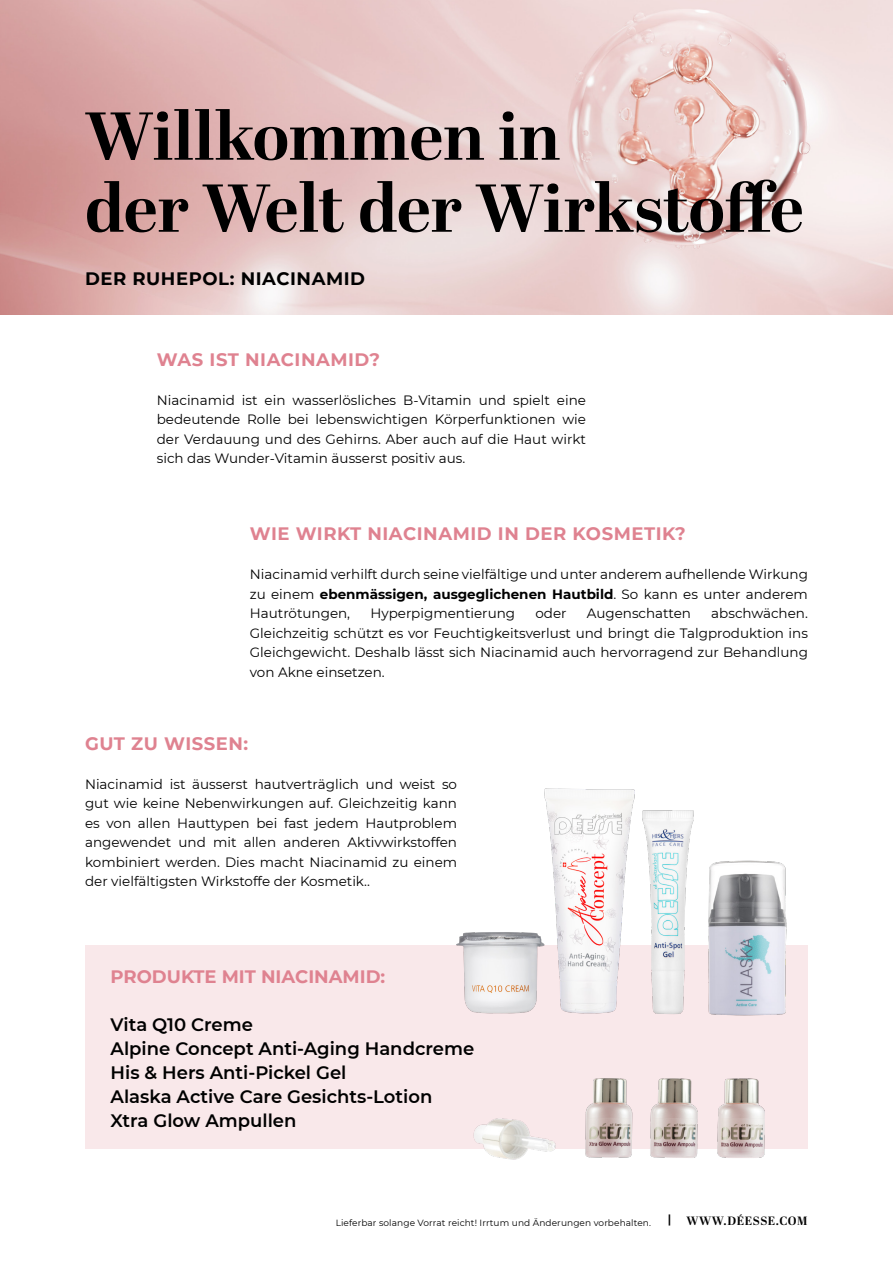
<style>
.page{position:relative;width:893px;height:1263px;background:#fff}
.page>*{position:absolute;margin:0;border:0;box-sizing:border-box;transform-origin:0 0}
.t1{font:700 67.5px/72px "Abril Display";color:#000}
.t2{font:600 18px/24px "Montserrat";color:#000}
.t3{font:700 18px "Montserrat";letter-spacing:.03em;color:#df8290}
.t4{font:700 18px "Montserrat";color:#df8290}
.t5{font:700 18px "Montserrat";letter-spacing:.03em;color:#000}
.t6{font:13.5px/19.5px "Montserrat";color:#000;text-align:justify}
.t7{font:9px "Montserrat";letter-spacing:.01em;color:#000}
.s1{font-weight:700}
.s2{font-family:"Abril Display";font-weight:700;font-size:12px}
</style>
<div class="page">
<img style="left:0;top:0;width:893px;height:315px">
<div style="left:85px;top:944px;width:722px;height:204px;background:#f9e8ea"></div>
<img style="left:653px;top:810px;width:52px;height:204px">
<img style="left:705px;top:860px;width:84px;height:156px">
<img style="left:544px;top:788px;width:109px;height:226px">
<img style="left:447px;top:1029px;width:361px;height:131px">
<img style="left:436px;top:899px;width:126px;height:145px">
<h1 class="t1" style="left:85px;top:104px;width:720px">Willkommen in<br>der Welt der Wirkstoffe</h1>
<h2 class="t5" style="left:85px;top:265px;width:282px">DER RUHEPOL: NIACINAMID</h2>
<h2 class="t3" style="left:157px;top:346px;width:225px">WAS IST NIACINAMID?</h2>
<p class="t6" style="left:157px;top:389px;width:431px">Niacinamid ist ein wasserlösliches B-Vitamin und spielt eine bedeutende Rolle bei lebenswichtigen Körperfunktionen wie der Verdauung und des Gehirns. Aber auch auf die Haut wirkt sich das Wunder-Vitamin äusserst positiv aus.</p>
<h2 class="t3" style="left:250px;top:521px;width:438px">WIE WIRKT NIACINAMID IN DER KOSMETIK?</h2>
<p class="t6" style="left:250px;top:564px;width:560px">Niacinamid verhilft durch seine vielfältige und unter anderem aufhellende Wirkung zu einem <span class="s1">ebenmässigen, ausgeglichenen Hautbild</span>. So kann es unter anderem Hautrötungen,</p>
<p class="t6" style="left:250px;top:603px;width:560px;text-indent:461px">abschwächen.<br>Gleichzeitig schützt es vor Feuchtigkeitsverlust und bringt die Talgproduktion ins Gleichgewicht. Deshalb lässt sich Niacinamid auch hervorragend zur Behandlung von Akne einsetzen.</p>
<p class="t6" style="left:370px;top:603px;width:146px">Hyperpigmentierung</p>
<p class="t6" style="left:535px;top:603px;width:33px">oder</p>
<p class="t6" style="left:587px;top:603px;width:106px">Augenschatten</p>
<h2 class="t3" style="left:85px;top:730px;width:165px">GUT ZU WISSEN:</h2>
<p class="t6" style="left:85px;top:774px;width:374px">Niacinamid ist äusserst hautverträglich und weist so gut wie keine Nebenwirkungen auf. Gleichzeitig kann es von allen Hauttypen bei fast jedem Hautproblem angewendet und mit allen anderen Aktivwirkstoffen kombiniert werden. Dies macht Niacinamid zu einem der vielfältigsten Wirkstoffe der Kosmetik..</p>
<h2 class="t4" style="left:111px;top:964px;width:276px">PRODUKTE MIT NIACINAMID:</h2>
<h2 class="t2" style="left:111px;top:1012px;width:365px">Vita Q10 Creme<br>Alpine Concept Anti-Aging Handcreme<br>His &amp; Hers Anti-Pickel Gel<br>Alaska Active Care Gesichts-Lotion<br>Xtra Glow Ampullen</h2>
<p class="t7" style="left:336px;top:1216px;width:473px">Lieferbar solange Vorrat reicht! Irrtum und Änderungen vorbehalten. <sup>|</sup> <span class="s2">WWW.DÉESSE.COM</span></p>
</div>
